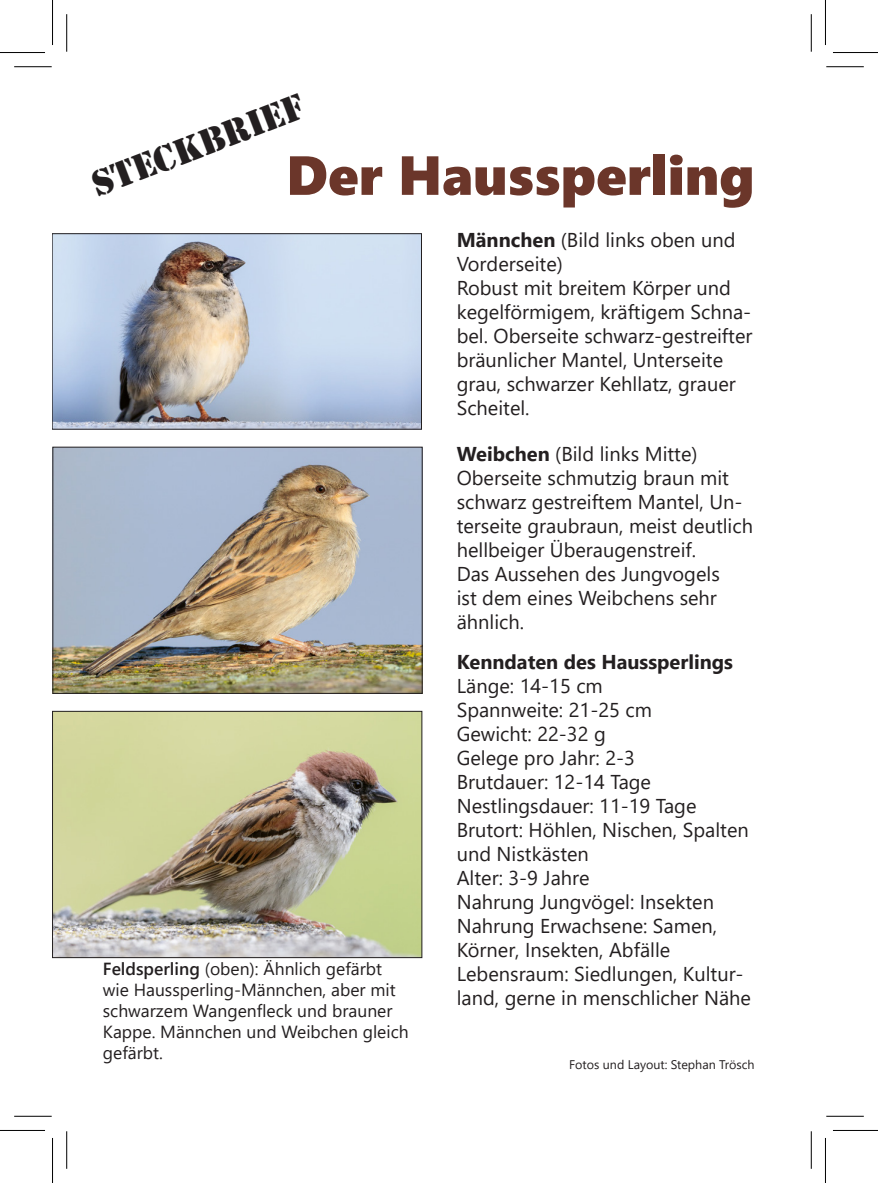
<style>
.page{position:relative;width:878px;height:1183px;background:#fff}
.page>*{position:absolute;margin:0;border:0;box-sizing:border-box;transform-origin:0 0}
.t1{font:55px "Segoe UI Black";color:#6b362a}
.t2{font:37.5px "Stencil";color:#231f20}
.t3{font:20px/24px "Segoe UI";color:#231f20}
.t4{font:700 20px "Segoe UI";color:#231f20}
.t5{font:17.5px/21px "Segoe UI";color:#231f20}
.t6{font:12.5px "Segoe UI";color:#231f20}
.s1{font-weight:700}
.s2{font-weight:600}
</style>
<div class="page">
<img style="left:54px;top:235px;width:366px;height:192px">
<div style="left:52px;top:233px;width:370px;height:196px;border:1px solid #231f20"></div>
<img style="left:54px;top:449px;width:366px;height:242px">
<img style="left:54px;top:713px;width:366px;height:242px">
<div style="left:52px;top:711px;width:370px;height:246px;border:1px solid #231f20"></div>
<hr style="left:14px;top:66px;width:38px;height:1px;background:#000">
<hr style="left:826px;top:66px;width:37px;height:1px;background:#000">
<hr style="left:14px;top:1115px;width:38px;height:1px;background:#000">
<hr style="left:826px;top:1115px;width:37px;height:1px;background:#000">
<hr style="left:66px;top:14px;width:1px;height:38px;background:#000">
<hr style="left:66px;top:1130px;width:1px;height:38px;background:#000">
<hr style="left:810px;top:14px;width:1px;height:38px;background:#000">
<hr style="left:810px;top:1130px;width:1px;height:38px;background:#000">
<hr style="left:0;top:52px;width:45px;height:1px;background:#000">
<hr style="left:832px;top:52px;width:45px;height:1px;background:#000">
<hr style="left:0;top:1129px;width:45px;height:1px;background:#000">
<hr style="left:832px;top:1129px;width:45px;height:1px;background:#000">
<hr style="left:52px;top:0;width:1px;height:45px;background:#000">
<hr style="left:52px;top:1137px;width:1px;height:45px;background:#000">
<hr style="left:825px;top:0;width:1px;height:45px;background:#000">
<hr style="left:825px;top:1137px;width:1px;height:45px;background:#000">
<h2 class="t2" style="left:86px;top:165px;width:226px;rotate:-21deg">steckbrief</h2>
<h1 class="t1" style="left:286px;top:135px;width:470px">Der Haussperling</h1>
<p class="t3" style="left:456px;top:225px;width:297px"><span class="s1">Männchen</span> (Bild links oben und<br>Vorderseite)<br>Robust mit breitem Körper und kegelförmigem, kräftigem Schna&shy;bel. Oberseite schwarz-gestreifter bräunlicher Mantel, Unterseite grau, schwarzer Kehllatz, grauer<br>Scheitel.</p>
<p class="t5" style="left:103px;top:956px;width:307px"><span class="s2">Feldsperling</span> (oben): Ähnlich gefärbt wie Haussperling-Männchen, aber mit schwarzem Wangenfleck und brauner<br>Kappe. Männchen und Weibchen gleich gefärbt.</p>
<p class="t3" style="left:456px;top:439px;width:298px"><span class="s1">Weibchen</span> (Bild links Mitte)<br>Oberseite schmutzig braun mit schwarz gestreiftem Mantel, Un&shy;terseite graubraun, meist deutlich hellbeiger Überaugenstreif.<br>Das Aussehen des Jungvogels<br>ist dem eines Weibchens sehr ähnlich.</p>
<p class="t4" style="left:456px;top:643px;width:278px">Kenndaten des Haussperlings</p>
<p class="t3" style="left:456px;top:672px;width:296px">Länge: 14-15 cm<br>Spannweite: 21-25 cm<br>Gewicht: 22-32 g<br>Gelege pro Jahr: 2-3<br>Brutdauer: 12-14 Tage<br>Nestlingsdauer: 11-19 Tage<br>Brutort: Höhlen, Nischen, Spalten und Nistkästen<br>Alter: 3-9 Jahre<br>Nahrung Jungvögel: Insekten<br>Nahrung Erwachsene: Samen,<br>Körner, Insekten, Abfälle<br>Lebensraum: Siedlungen, Kultur&shy;land, gerne in menschlicher Nähe</p>
<p class="t6" style="left:569px;top:1052px;width:187px">Fotos und Layout: Stephan Trösch</p>
</div>
